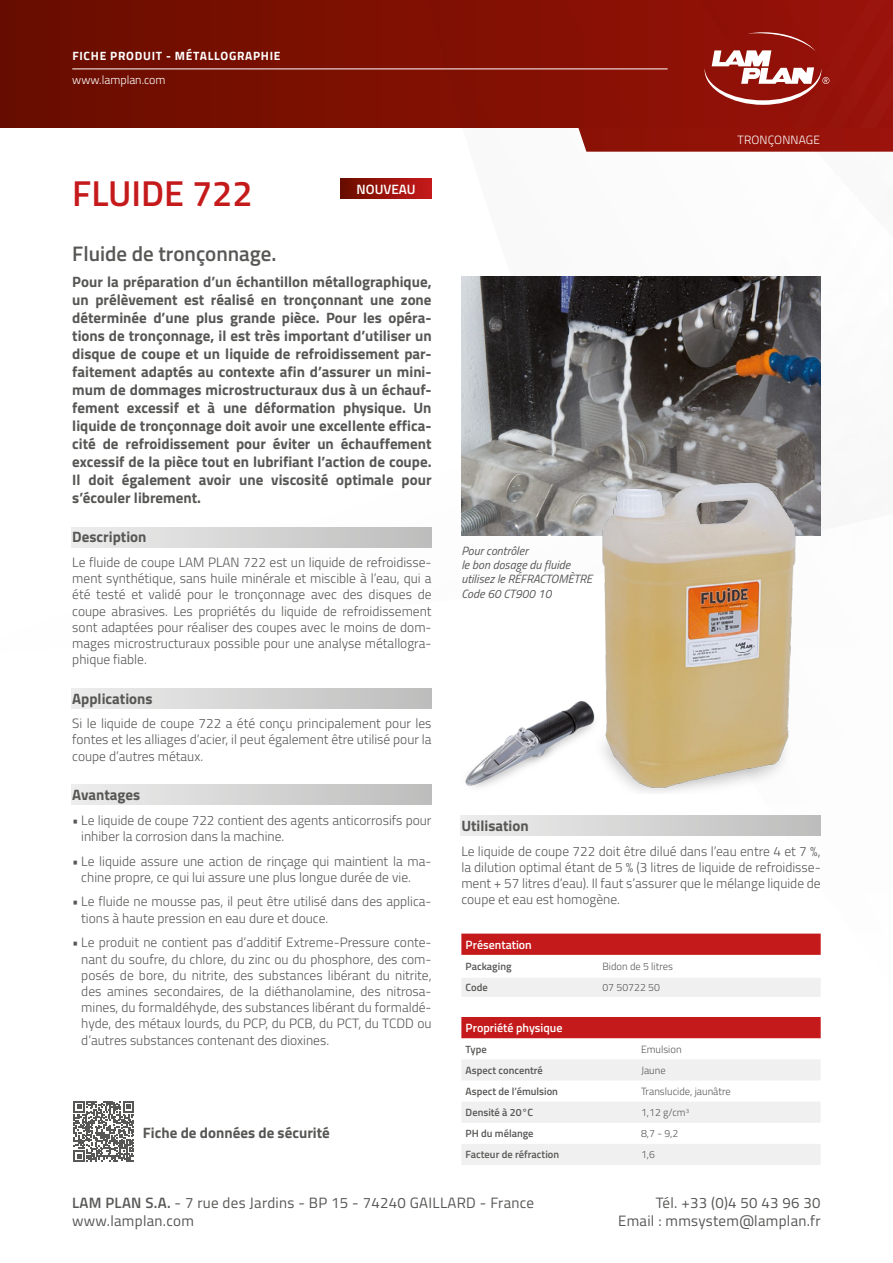
<style>
.page{position:relative;width:893px;height:1263px;background:#fff}
.page>*{position:absolute;margin:0;border:0;box-sizing:border-box;transform-origin:0 0}
.LP-TITRES_rouge_méta{font:600 36px "Titillium";color:#c51a1b}
.LP-SOUS-TITRE_gris_c{font:600 21px "Titillium";color:#575756}
.LP-intro_gris_couran{font:700 15px/18px "Titillium";color:#575756;text-align:justify}
.Texte_courant{font:15px "Titillium";letter-spacing:.02em;color:#575756}
.LP-TITRE_paragraphe{font:700 15px "Titillium";color:#575756}
.LP-TXT_gris_courant{font:300 13.5px/16.2px "Titillium";color:#575756;text-align:justify}
.LP-intro_gris_couran-2{font:600 13.5px "Titillium";color:#fff}
.LP-TXT_légende{font:italic 12px/14.4px "Titillium";color:#575756}
.LP-TAB_ligne_colonne{font:600 12px "Titillium";color:#fff}
.LP-TXT_Cartouche_pag{font:700 12px "Titillium";letter-spacing:.06em;color:#fff}
.t1{font:300 12px "Titillium";color:#fff}
.LP-TAB_col_caractéri{font:600 10.5px "Titillium";color:#575756}
.LP-TAB_col_caractéri-2{font:300 10.5px "Titillium";color:#575756}
.s1{font-weight:600}
</style>
<div class="page">
<svg style="left:0;top:0;width:370px;height:128px;background:#730f01"></svg>
<div style="left:370px;top:0;width:33px;height:128px;background:#7f1002"></div>
<div style="left:403px;top:0;width:34px;height:128px;background:#811002"></div>
<div style="left:437px;top:0;width:33px;height:128px;background:#801003"></div>
<div style="left:470px;top:0;width:33px;height:128px;background:#821003"></div>
<div style="left:503px;top:0;width:34px;height:128px;background:#841003"></div>
<div style="left:537px;top:0;width:33px;height:128px;background:#851003"></div>
<img style="left:461px;top:276px;width:109px;height:260px">
<img style="left:506px;top:449px;width:215px;height:344px">
<img style="left:465px;top:665px;width:152px;height:128px">
<div style="left:460px;top:815px;width:361px;height:21px;background:linear-gradient(to right,#ededed,#bdbdbd)"></div>
<hr style="left:72px;top:69px;width:596px;height:1px;background:#fff">
<svg style="left:570px;top:0;width:323px;height:785px"></svg>
<div style="left:71px;top:689px;width:361px;height:20px;background:linear-gradient(to right,#ededed,#bdbdbd)"></div>
<div style="left:71px;top:784px;width:361px;height:21px;background:linear-gradient(to right,#ededed,#bdbdbd)"></div>
<div style="left:71px;top:527px;width:361px;height:21px;background:linear-gradient(to right,#ededed,#bdbdbd)"></div>
<div style="left:461px;top:1017px;width:360px;height:21px;background:#c51a1b"></div>
<svg style="left:462px;top:1060px;width:359px;height:105px"></svg>
<div style="left:341px;top:178px;width:91px;height:21px;background:linear-gradient(to right,#6a0d00,#c91a1c)"></div>
<svg style="left:461px;top:933px;width:360px;height:22px;background:#c62122"></svg>
<div style="left:462px;top:978px;width:359px;height:19px;background:#f0f0f0"></div>
<svg style="left:74px;top:1101px;width:60px;height:61px"></svg>
<p class="LP-TXT_Cartouche_pag" style="left:72px;top:47px;width:210px">FICHE PRODUIT - MÉTALLOGRAPHIE</p>
<p class="t1" style="left:72px;top:71px;width:95px">www.lamplan.com</p>
<p class="LP-TITRES_rouge_méta" style="left:72px;top:166px;width:182px">FLUIDE 722</p>
<p class="LP-SOUS-TITRE_gris_c" style="left:72px;top:237px;width:206px">Fluide de tronçonnage.</p>
<p class="LP-intro_gris_couran" style="left:72px;top:272px;width:361px">Pour la préparation d’un échantillon métallographique, un prélèvement est réalisé en tronçonnant une zone déterminée d’une plus grande pièce. Pour les opéra&shy;tions de tronçonnage, il est très important d’utiliser un disque de coupe et un liquide de refroidissement par&shy;faitement adaptés au contexte afin d’assurer un mini&shy;mum de dommages microstructuraux dus à un échauf&shy;fement excessif et à une déformation physique. Un liquide de tronçonnage doit avoir une excellente effica&shy;cité de refroidissement pour éviter un échauffement excessif de la pièce tout en lubrifiant l’action de coupe.<br>Il doit également avoir une viscosité optimale pour s’écouler librement.</p>
<p class="LP-TITRE_paragraphe" style="left:72px;top:526px;width:76px">Description</p>
<p class="LP-TXT_gris_courant" style="left:72px;top:554px;width:361px">Le fluide de coupe LAM PLAN 722 est un liquide de refroidisse&shy;ment synthétique, sans huile minérale et miscible à l’eau, qui a été testé et validé pour le tronçonnage avec des disques de coupe abrasives. Les propriétés du liquide de refroidissement sont adaptées pour réaliser des coupes avec le moins de dom&shy;mages microstructuraux possible pour une analyse métallogra&shy;phique fiable.</p>
<p class="LP-TITRE_paragraphe" style="left:72px;top:687px;width:82px">Applications</p>
<p class="LP-TXT_gris_courant" style="left:72px;top:715px;width:361px">Si le liquide de coupe 722 a été conçu principalement pour les fontes et les alliages d’acier, il peut également être utilisé pour la coupe d’autres métaux.</p>
<p class="LP-TITRE_paragraphe" style="left:72px;top:783px;width:70px">Avantages</p>
<p class="LP-TXT_gris_courant" style="left:81px;top:811px;width:352px;text-indent:-9px">• Le liquide de coupe 722 contient des agents anticorrosifs pour inhiber la corrosion dans la machine.</p>
<p class="LP-TXT_gris_courant" style="left:81px;top:852px;width:352px;text-indent:-9px">• Le liquide assure une action de rinçage qui maintient la ma&shy;chine propre, ce qui lui assure une plus longue durée de vie.</p>
<p class="LP-TXT_gris_courant" style="left:81px;top:893px;width:352px;text-indent:-9px">• Le fluide ne mousse pas, il peut être utilisé dans des applica&shy;tions à haute pression en eau dure et douce.</p>
<p class="LP-TXT_gris_courant" style="left:81px;top:934px;width:352px;text-indent:-9px">• Le produit ne contient pas d’additif Extreme-Pressure conte&shy;nant du soufre, du chlore, du zinc ou du phosphore, des com&shy;posés de bore, du nitrite, des substances libérant du nitrite, des amines secondaires, de la diéthanolamine, des nitrosa&shy;mines, du formaldéhyde, des substances libérant du formaldé&shy;hyde, des métaux lourds, du PCP, du PCB, du PCT, du TCDD ou d’autres substances contenant des dioxines.</p>
<p class="LP-intro_gris_couran-2" style="left:357px;top:179px;width:61px">NOUVEAU</p>
<p class="LP-TITRE_paragraphe" style="left:143px;top:1121px;width:188px">Fiche de données de sécurité</p>
<p class="t1" style="left:738px;top:131px;width:84px">TRONÇONNAGE</p>
<p class="LP-TXT_légende" style="left:461px;top:543px;width:132px">Pour contrôler<br>le bon dosage du fluide utilisez le RÉFRACTOMÈTRE<br>Code 60 CT900 10</p>
<p class="LP-TITRE_paragraphe" style="left:461px;top:814px;width:69px">Utilisation</p>
<p class="LP-TXT_gris_courant" style="left:461px;top:842px;width:361px">Le liquide de coupe 722 doit être dilué dans l’eau entre 4 et 7 %, la dilution optimal étant de 5 % (3 litres de liquide de refroidisse&shy;ment + 57 litres d’eau). Il faut s’assurer que le mélange liquide de coupe et eau est homogène.</p>
<p class="LP-TAB_ligne_colonne" style="left:466px;top:935px;width:68px">Présentation</p>
<p class="LP-TAB_col_caractéri" style="left:466px;top:959px;width:47px">Packaging</p>
<p class="LP-TAB_col_caractéri-2" style="left:602px;top:959px;width:72px">Bidon de 5 litres</p>
<p class="LP-TAB_col_caractéri" style="left:466px;top:980px;width:24px">Code</p>
<p class="LP-TAB_col_caractéri-2" style="left:602px;top:980px;width:59px">07 50722 50</p>
<p class="LP-TAB_ligne_colonne" style="left:466px;top:1019px;width:98px">Propriété physique</p>
<p class="LP-TAB_col_caractéri" style="left:466px;top:1041px;width:23px">Type</p>
<p class="LP-TAB_col_caractéri-2" style="left:641px;top:1041px;width:42px">Emulsion</p>
<p class="LP-TAB_col_caractéri" style="left:466px;top:1062px;width:79px">Aspect concentré</p>
<p class="LP-TAB_col_caractéri-2" style="left:641px;top:1062px;width:26px">Jaune</p>
<p class="LP-TAB_col_caractéri" style="left:466px;top:1083px;width:94px">Aspect de l’émulsion</p>
<p class="LP-TAB_col_caractéri-2" style="left:641px;top:1084px;width:91px">Translucide, jaunâtre</p>
<p class="LP-TAB_col_caractéri" style="left:466px;top:1104px;width:69px">Densité à 20°C</p>
<p class="LP-TAB_col_caractéri-2" style="left:641px;top:1105px;width:50px">1,12 g/cm<sup>3</sup></p>
<p class="LP-TAB_col_caractéri" style="left:466px;top:1126px;width:69px">PH du mélange</p>
<p class="LP-TAB_col_caractéri-2" style="left:641px;top:1126px;width:39px">8,7 - 9,2</p>
<p class="LP-TAB_col_caractéri" style="left:466px;top:1147px;width:95px">Facteur de réfraction</p>
<p class="LP-TAB_col_caractéri-2" style="left:641px;top:1147px;width:15px">1,6</p>
<p class="Texte_courant" style="left:72px;top:1192px;width:464px"><span class="s1">LAM PLAN S.A.</span> - 7 rue des Jardins - BP 15 - 74240 GAILLARD - France</p>
<p class="Texte_courant" style="left:72px;top:1210px;width:123px">www.lamplan.com</p>
<p class="Texte_courant" style="left:656px;top:1192px;width:166px">Tél. +33 (0)4 50 43 96 30</p>
<p class="Texte_courant" style="left:618px;top:1210px;width:204px">Email : mmsystem@lamplan.fr</p>
</div>
